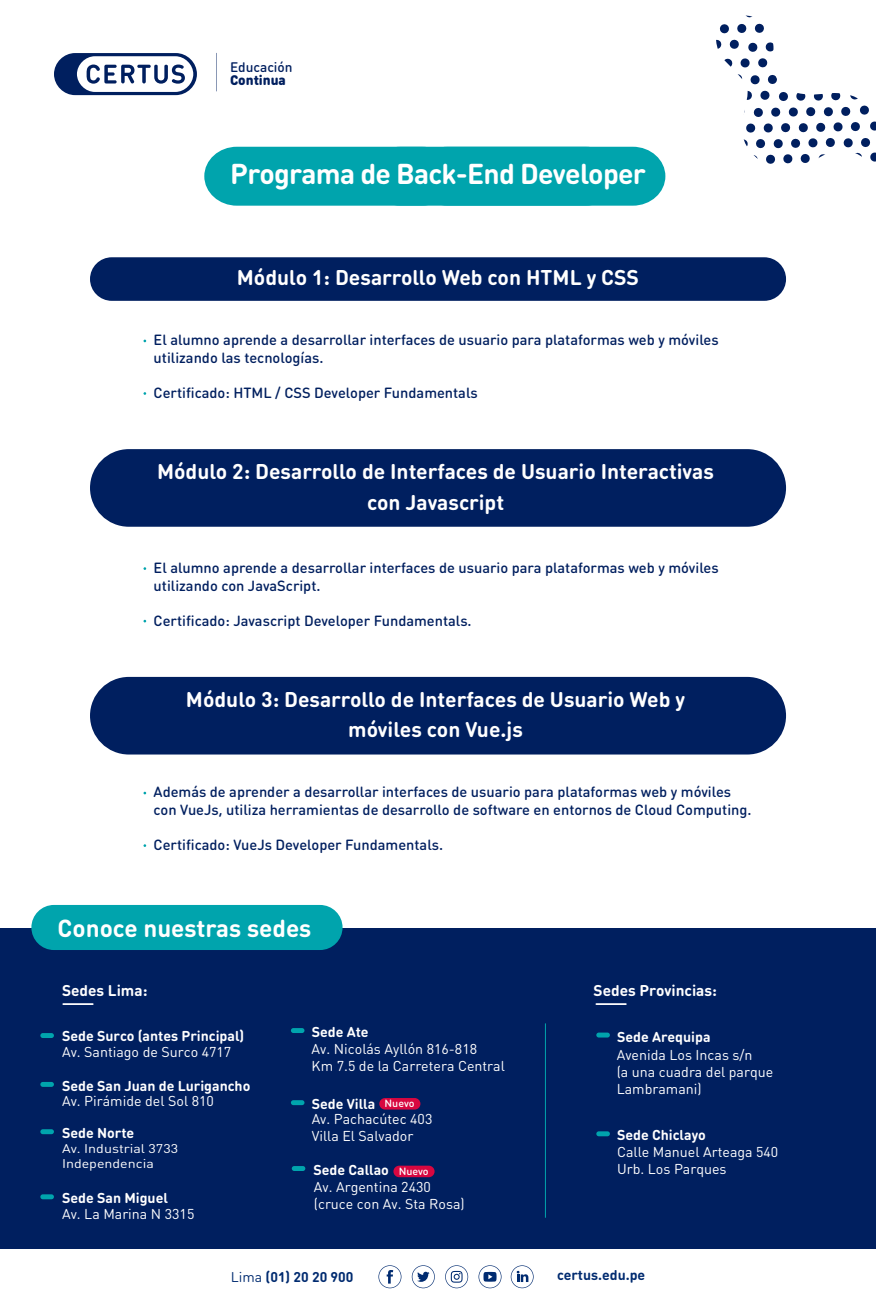
<style>
.page{position:relative;width:876px;height:1302px;background:#fff}
.page>*{position:absolute;margin:0;border:0;box-sizing:border-box;transform-origin:0 0}
.t1{font:700 28.35px "DIN Round OT";letter-spacing:-.025em;color:#fff}
.t2{font:700 24.32px "DIN Round OT";color:#fff}
.t3{font:700 21.09px/30.6px "DIN Round OT";color:#fff;text-align:center}
.t4{font:700 15.4px "DIN Round OT";color:#fff}
.t5{font:500 14.61px/17.5px "DIN Round OT";color:#001f5f}
.t6{font:14.17px/17px "DIN Round OT";color:#fff}
.t7{font:700 14.17px "DIN Round OT";color:#fff}
.t8{font:700 14px "DIN Round OT";color:#002b70}
.t9{font:500 13.65px "DIN Round OT";color:#001f5f}
.t10{font:900 13.65px "DIN Round OT";color:#001f5f}
.t11{font:12.51px/15px "DIN Round OT";color:#fff;scale:1.13 1}
.t12{font:500 10.41px "DIN Round OT";letter-spacing:-.005em;color:#fff}
.s1{font-weight:400}
</style>
<div class="page">
<div style="left:90px;top:449px;width:695px;height:77px;background:#001f5f;border-radius:39px"></div>
<div style="left:90px;top:257px;width:695px;height:44px;background:#001f5f;border-radius:22px"></div>
<svg style="left:716px;top:15px;width:159px;height:149px"></svg>
<div style="left:54px;top:53px;width:143px;height:42px;background:#001f5f;border-radius:21px"></div>
<svg style="left:77px;top:56px;width:116px;height:36px"></svg>
<hr style="left:216px;top:53px;width:1px;height:38px;background:#001f5f">
<div style="left:204px;top:147px;width:461px;height:59px;background:#00a4ad"></div>
<div style="left:0;top:928px;width:875px;height:320px;background:#001f5f"></div>
<div style="left:31px;top:904px;width:311px;height:45px;background:#00a4ad;border-radius:23px"></div>
<div style="left:291px;top:1165px;width:14px;height:5px;background:#00a4ad;border-radius:2px"></div>
<hr style="left:291px;top:1028px;width:13px;height:4px;background:#00a4ad;border-radius:2px">
<div style="left:596px;top:1032px;width:13px;height:5px;background:#00a4ad;border-radius:2px"></div>
<div style="left:596px;top:1131px;width:13px;height:5px;background:#00a4ad;border-radius:2px"></div>
<div style="left:291px;top:1100px;width:13px;height:5px;background:#00a4ad;border-radius:2px"></div>
<hr style="left:63px;top:1003px;width:30px;height:1px;background:#fff">
<svg style="left:596px;top:1003px;width:29px;height:1px"></svg>
<hr style="left:544px;top:1023px;width:1px;height:194px;background:#00a4ad">
<div style="left:393px;top:1165px;width:41px;height:12px;background:#d80740;border-radius:6px"></div>
<div style="left:379px;top:1097px;width:41px;height:12px;background:#d80740;border-radius:6px"></div>
<svg style="left:378px;top:1265px;width:23px;height:23px"></svg>
<svg style="left:411px;top:1265px;width:23px;height:23px"></svg>
<svg style="left:478px;top:1265px;width:23px;height:23px"></svg>
<svg style="left:510px;top:1265px;width:23px;height:23px"></svg>
<svg style="left:445px;top:1265px;width:23px;height:23px"></svg>
<div style="left:90px;top:677px;width:695px;height:77px;background:#001f5f;border-radius:39px"></div>
<div style="left:40px;top:1032px;width:14px;height:5px;background:#00a4ad;border-radius:2px"></div>
<div style="left:40px;top:1129px;width:14px;height:5px;background:#00a4ad;border-radius:2px"></div>
<div style="left:40px;top:1081px;width:14px;height:5px;background:#00a4ad;border-radius:2px"></div>
<div style="left:40px;top:1194px;width:14px;height:5px;background:#00a4ad;border-radius:2px"></div>
<p class="t9" style="left:230px;top:58px;width:64px">Educación</p>
<p class="t10" style="left:230px;top:71px;width:57px">Continua</p>
<h1 class="t1" style="left:230px;top:155px;width:417px">Programa de Back-End Developer</h1>
<h3 class="t3" style="left:237px;top:262px;width:403px">Módulo 1: Desarrollo Web con HTML y CSS</h3>
<p class="t5" style="left:153px;top:331px;width:566px">El alumno aprende a desarrollar interfaces de usuario para plataformas web y móviles utilizando las tecnologías.</p>
<p class="t5" style="left:153px;top:383px;width:325px">Certificado: HTML / CSS Developer Fundamentals</p>
<h3 class="t3" style="left:157px;top:455px;width:558px">Módulo 2: Desarrollo de Interfaces de Usuario Interactivas con Javascript</h3>
<p class="t5" style="left:153px;top:558px;width:566px">El alumno aprende a desarrollar interfaces de usuario para plataformas web y móviles utilizando con JavaScript.</p>
<p class="t5" style="left:153px;top:611px;width:319px">Certificado: Javascript Developer Fundamentals.</p>
<h3 class="t3" style="left:186px;top:683px;width:500px">Módulo 3: Desarrollo de Interfaces de Usuario Web y móviles con Vue.js</h3>
<p class="t5" style="left:153px;top:783px;width:599px">Además de aprender a desarrollar interfaces de usuario para plataformas web y móviles con VueJs, utiliza herramientas de desarrollo de software en entornos de Cloud Computing.</p>
<p class="t5" style="left:153px;top:835px;width:291px">Certificado: VueJs Developer Fundamentals.</p>
<h2 class="t2" style="left:57px;top:911px;width:255px">Conoce nuestras sedes</h2>
<p class="t4" style="left:62px;top:980px;width:87px">Sedes Lima:</p>
<p class="t4" style="left:593px;top:980px;width:125px">Sedes Provincias:</p>
<p class="t7" style="left:311px;top:1022px;width:58px">Sede Ate</p>
<p class="t7" style="left:62px;top:1026px;width:183px">Sede Surco (antes Principal)</p>
<p class="t6" style="left:62px;top:1043px;width:171px">Av. Santiago de Surco 4717</p>
<p class="t7" style="left:616px;top:1027px;width:95px">Sede Arequipa</p>
<p class="t6" style="left:311px;top:1039px;width:195px">Av. Nicolás Ayllón 816-818<br>Km 7.5 de la Carretera Central</p>
<p class="t6" style="left:616px;top:1046px;width:158px">Avenida Los Incas s/n<br>(a una cuadra del parque<br>Lambramani)</p>
<p class="t7" style="left:62px;top:1076px;width:190px">Sede San Juan de Lurigancho</p>
<p class="t6" style="left:62px;top:1092px;width:153px">Av. Pirámide del Sol 810</p>
<p class="t7" style="left:311px;top:1094px;width:65px">Sede Villa</p>
<p class="t6" style="left:311px;top:1110px;width:122px">Av. Pachacútec 403<br>Villa El Salvador</p>
<p class="t12" style="left:384px;top:1096px;width:31px">Nuevo</p>
<p class="t7" style="left:62px;top:1123px;width:74px">Sede Norte</p>
<p class="t11" style="left:62px;top:1140px;width:104px">Av. Industrial 3733<br>Independencia</p>
<p class="t7" style="left:616px;top:1125px;width:90px">Sede Chiclayo</p>
<p class="t6" style="left:616px;top:1143px;width:163px">Calle Manuel Arteaga 540</p>
<p class="t7" style="left:313px;top:1160px;width:77px">Sede Callao</p>
<p class="t6" style="left:616px;top:1160px;width:111px">Urb. Los Parques</p>
<p class="t12" style="left:398px;top:1164px;width:31px">Nuevo</p>
<p class="t7" style="left:62px;top:1188px;width:107px">Sede San Miguel</p>
<p class="t6" style="left:62px;top:1204px;width:134px">Av. La Marina N 3315</p>
<p class="t6" style="left:314px;top:1178px;width:152px">Av. Argentina 2430 (cruce con Av. Sta Rosa)</p>
<p class="t8" style="left:230px;top:1267px;width:124px"><span class="s1">Lima</span> (01) 20 20 900</p>
<p class="t8" style="left:556px;top:1265px;width:90px">certus.edu.pe</p>
</div>
